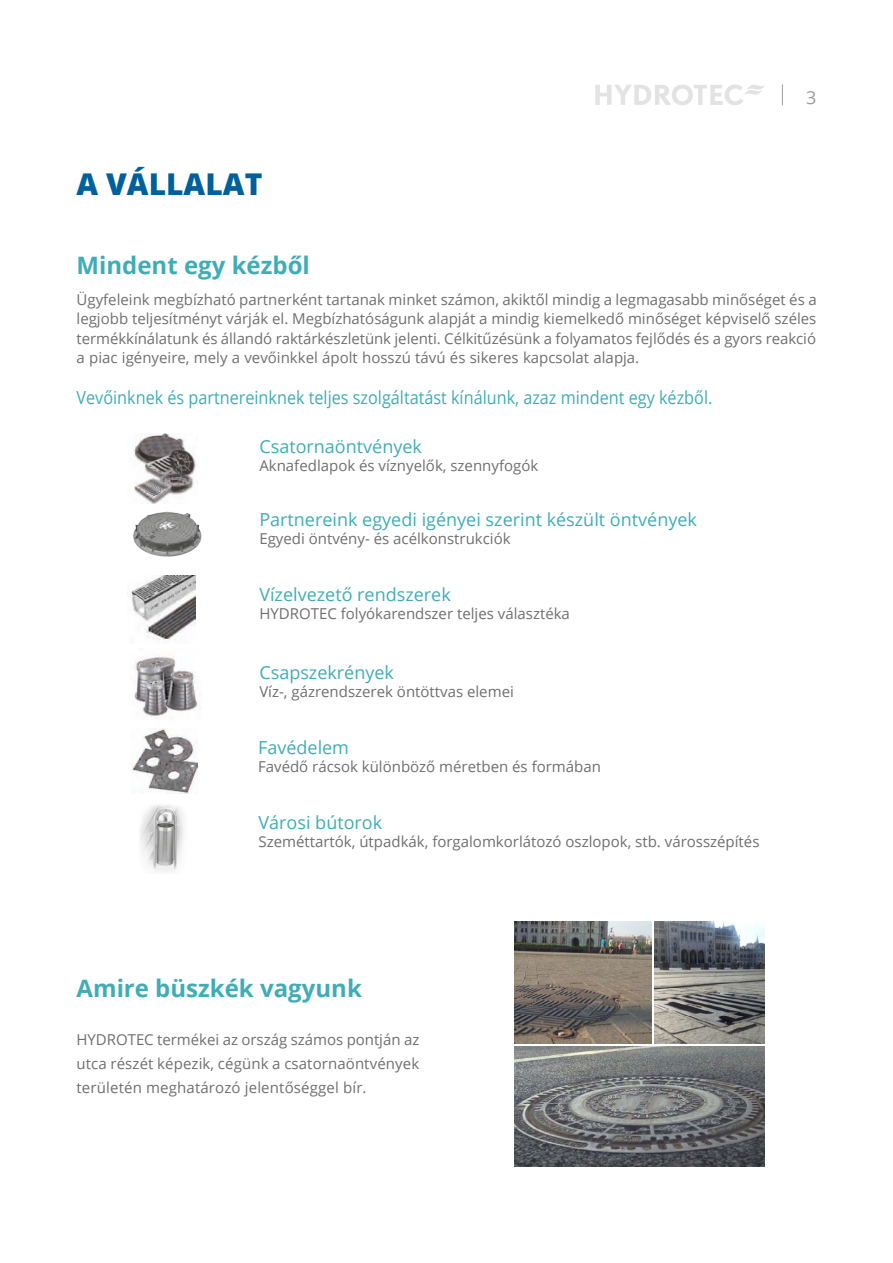
<style>
.page{position:relative;width:893px;height:1263px;background:#fff}
.page>*{position:absolute;margin:0;border:0;box-sizing:border-box;transform-origin:0 0}
.t1{font:800 30px "Open Sans";color:#00609c}
.t2{font:700 24px "Open Sans";color:#40acb6}
.t3{font:18px "Open Sans";color:#40acb6}
.t4{font:18px "Open Sans";color:#40acb6;scale:.9 1}
.t5{font:18px "Open Sans";color:#9d9d9c}
.t6{font:15px/19.5px "Open Sans";color:#706f6f;text-align:justify}
</style>
<div class="page">
<svg style="left:595px;top:84px;width:170px;height:21px"></svg>
<svg style="left:782px;top:84px;width:1px;height:21px"></svg>
<img style="left:132px;top:728px;width:66px;height:66px">
<img style="left:134px;top:656px;width:65px;height:62px">
<img style="left:133px;top:434px;width:65px;height:69px">
<img style="left:131px;top:575px;width:64px;height:66px">
<img style="left:140px;top:805px;width:44px;height:66px">
<img style="left:133px;top:503px;width:69px;height:54px">
<img style="left:515px;top:1047px;width:249px;height:120px">
<img style="left:515px;top:921px;width:137px;height:123px">
<img style="left:654px;top:921px;width:110px;height:123px">
<h1 class="t1" style="left:77px;top:162px;width:187px">A VÁLLALAT</h1>
<h2 class="t2" style="left:77px;top:248px;width:235px">Mindent egy kézből</h2>
<p class="t5" style="left:806px;top:86px;width:12px">3</p>
<p class="t6" style="left:77px;top:289px;width:742px">Ügyfeleink megbízható partnerként tartanak minket számon, akiktől mindig a legmagasabb minőséget és a legjobb teljesítményt várják el. Megbízhatóságunk alapját a mindig kiemelkedő minőséget képviselő széles termékkínálatunk és állandó raktárkészletünk jelenti. Célkitűzésünk a folyamatos fejlődés és a gyors reakció a piac igényeire, mely a vevőinkkel ápolt hosszú távú és sikeres kapcsolat alapja.</p>
<p class="t4" style="left:77px;top:385px;width:708px">Vevőinknek és partnereinknek teljes szolgáltatást kínálunk, azaz mindent egy kézből.</p>
<p class="t3" style="left:259px;top:435px;width:164px">Csatornaöntvények</p>
<p class="t6" style="left:259px;top:456px;width:280px">Aknafedlapok és víznyelők, szennyfogók</p>
<p class="t3" style="left:259px;top:507px;width:439px">Partnereink egyedi igényei szerint készült öntvények</p>
<p class="t6" style="left:259px;top:529px;width:253px">Egyedi öntvény- és acélkonstrukciók</p>
<p class="t3" style="left:259px;top:582px;width:193px">Vízelvezető rendszerek</p>
<p class="t6" style="left:259px;top:603px;width:312px">HYDROTEC folyókarendszer teljes választéka</p>
<p class="t3" style="left:259px;top:660px;width:136px">Csapszekrények</p>
<p class="t6" style="left:259px;top:682px;width:256px">Víz-, gázrendszerek öntöttvas elemei</p>
<p class="t3" style="left:258px;top:735px;width:92px">Favédelem</p>
<p class="t6" style="left:258px;top:756px;width:344px">Favédő rácsok különböző méretben és formában</p>
<p class="t3" style="left:259px;top:810px;width:125px">Városi bútorok</p>
<p class="t6" style="left:259px;top:831px;width:502px">Szeméttartók, útpadkák, forgalomkorlátozó oszlopok, stb. városszépítés</p>
<h2 class="t2" style="left:77px;top:972px;width:287px">Amire büszkék vagyunk</h2>
<p class="t6" style="left:77px;top:1027px;width:344px;line-height:24px">HYDROTEC termékei az ország számos pontján az utca részét képezik, cégünk a csatornaöntvények területén meghatározó jelentőséggel bír.</p>
</div>
